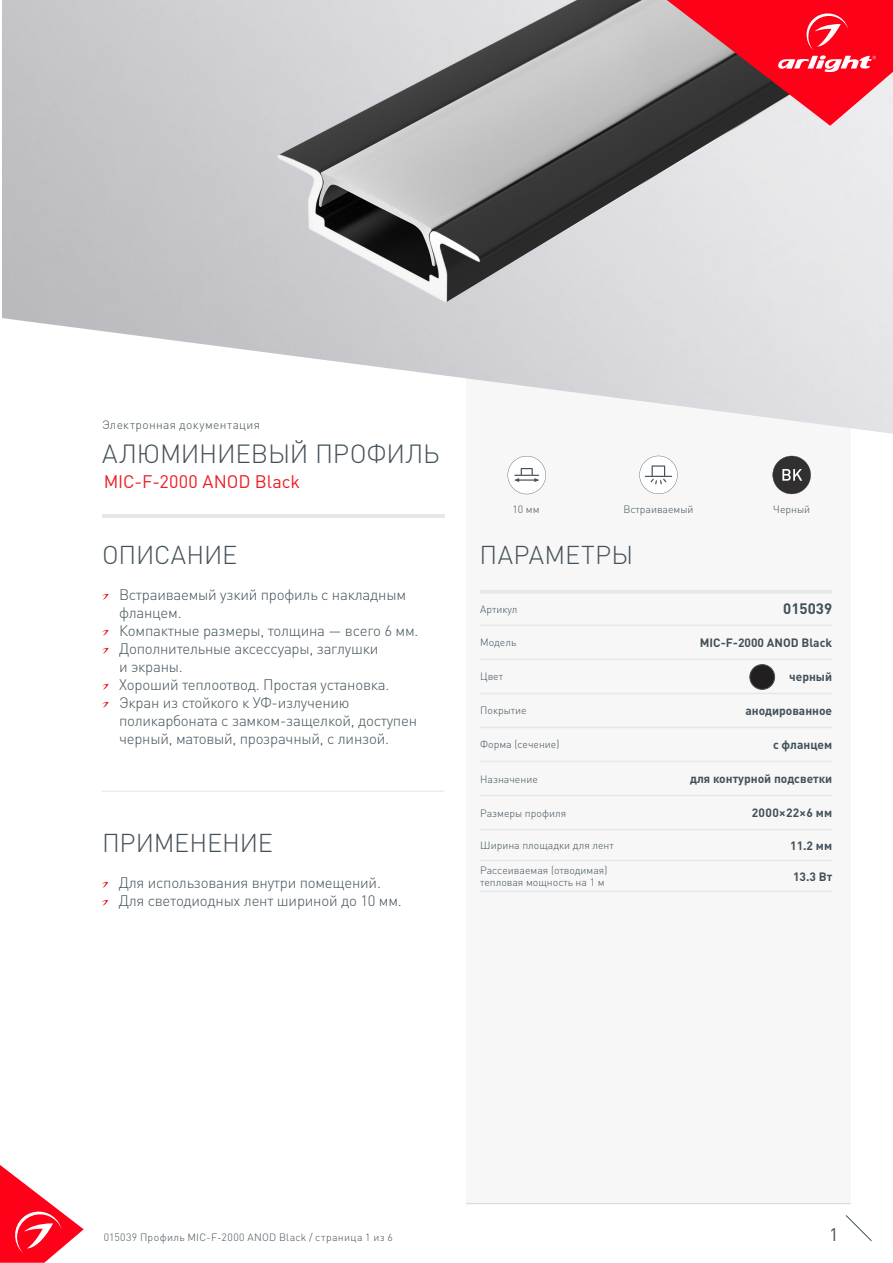
<style>
.page{position:relative;width:893px;height:1263px;background:#fff}
.page>*{position:absolute;margin:0;border:0;box-sizing:border-box;transform-origin:0 0}
.t1{font:300 25.95px "DIN Pro";letter-spacing:-.01em;color:#425159}
.t2{font:300 25.5px "DIN Pro";letter-spacing:-.005em;color:#425159}
.t3{font:300 25.5px "DIN Pro";letter-spacing:.015em;color:#425159}
.t4{font:18px "DIN Pro";letter-spacing:-.005em;color:#ee1d23}
.t5{font:18px "DIN Pro";color:#425159}
.t6{font:300 15px/18px "DIN Pro";letter-spacing:-.015em;color:#425159}
.t7{font:700 15px "DIN Pro";color:#425159}
.t8{font:700 12px "DIN Pro";color:#425159}
.t9{font:300 12px "DIN Pro";letter-spacing:.03em;color:#425159}
.t10{font:300 10.5px/12.6px "DIN Pro";color:#425159}
.t11{font:300 10.5px "DIN Pro";letter-spacing:.035em;color:#425159}
</style>
<div class="page">
<svg style="left:0;top:1165px;width:84px;height:98px"></svg>
<svg style="left:845px;top:1215px;width:27px;height:26px"></svg>
<div style="left:466px;top:250px;width:384px;height:954px;background:#f7f7f8"></div>
<svg style="left:508px;top:456px;width:38px;height:38px"></svg>
<hr style="left:102px;top:514px;width:342px;height:3px;background:#e6e7e9">
<svg style="left:102px;top:594px;width:7px;height:6px"></svg>
<svg style="left:102px;top:630px;width:7px;height:6px"></svg>
<svg style="left:102px;top:648px;width:7px;height:6px"></svg>
<svg style="left:102px;top:684px;width:7px;height:6px"></svg>
<svg style="left:102px;top:702px;width:7px;height:6px"></svg>
<svg style="left:102px;top:882px;width:6px;height:6px"></svg>
<svg style="left:102px;top:900px;width:6px;height:6px"></svg>
<hr style="left:102px;top:790px;width:342px;height:2px;background:#e6e7e9">
<hr style="left:480px;top:590px;width:148px;height:4px;background:#e6e7e9">
<hr style="left:628px;top:590px;width:204px;height:4px;background:#e6e7e9">
<hr style="left:480px;top:625px;width:148px;height:1px;background:#e6e7e9">
<hr style="left:628px;top:625px;width:204px;height:1px;background:#e6e7e9">
<hr style="left:480px;top:659px;width:148px;height:1px;background:#e6e7e9">
<hr style="left:628px;top:659px;width:204px;height:1px;background:#e6e7e9">
<hr style="left:480px;top:693px;width:148px;height:1px;background:#e6e7e9">
<hr style="left:628px;top:693px;width:204px;height:1px;background:#e6e7e9">
<hr style="left:480px;top:727px;width:148px;height:1px;background:#e6e7e9">
<hr style="left:628px;top:727px;width:204px;height:1px;background:#e6e7e9">
<hr style="left:480px;top:761px;width:148px;height:1px;background:#e6e7e9">
<hr style="left:628px;top:761px;width:204px;height:1px;background:#e6e7e9">
<hr style="left:480px;top:795px;width:148px;height:1px;background:#e6e7e9">
<hr style="left:628px;top:795px;width:204px;height:1px;background:#e6e7e9">
<hr style="left:480px;top:829px;width:148px;height:1px;background:#e6e7e9">
<hr style="left:628px;top:829px;width:204px;height:1px;background:#e6e7e9">
<hr style="left:480px;top:860px;width:148px;height:1px;background:#e6e7e9">
<hr style="left:628px;top:860px;width:204px;height:1px;background:#e6e7e9">
<hr style="left:480px;top:891px;width:148px;height:1px;background:#e6e7e9">
<hr style="left:628px;top:891px;width:204px;height:1px;background:#e6e7e9">
<hr style="left:466px;top:1203px;width:384px;height:1px;background:#dcdddf">
<svg style="left:639px;top:456px;width:39px;height:38px"></svg>
<img style="left:2px;top:0;width:891px;height:434px">
<svg style="left:667px;top:0;width:226px;height:126px;background:#cc414f"></svg>
<div style="left:750px;top:665px;width:25px;height:24px;background:#231f20;border-radius:50%"></div>
<div style="left:749px;top:664px;width:26px;height:26px;border:1px solid #425159;border-radius:50%"></div>
<svg style="left:773px;top:456px;width:38px;height:38px"></svg>
<p class="t9" style="left:102px;top:417px;width:160px">Электронная документация</p>
<p class="t1" style="left:102px;top:436px;width:339px">АЛЮМИНИЕВЫЙ ПРОФИЛЬ</p>
<p class="t4" style="left:104px;top:470px;width:198px">MIC-F-2000 ANOD Black</p>
<p class="t10" style="left:512px;top:502px;width:29px">10 мм</p>
<p class="t10" style="left:623px;top:502px;width:72px">Встраиваемый</p>
<p class="t10" style="left:773px;top:502px;width:38px">Черный</p>
<p class="t2" style="left:102px;top:537px;width:137px">ОПИСАНИЕ</p>
<p class="t3" style="left:479px;top:537px;width:155px">ПАРАМЕТРЫ</p>
<p class="t6" style="left:119px;top:584px;width:289px">Встраиваемый узкий профиль с накладным фланцем.</p>
<p class="t6" style="left:119px;top:620px;width:301px">Компактные размеры, толщина — всего 6 мм.</p>
<p class="t6" style="left:119px;top:638px;width:261px">Дополнительные аксессуары, заглушки и экраны.</p>
<p class="t6" style="left:119px;top:674px;width:272px">Хороший теплоотвод. Простая установка.</p>
<p class="t6" style="left:119px;top:692px;width:300px">Экран из стойкого к УФ-излучению поликарбоната с замком-защелкой, доступен черный, матовый, прозрачный, с линзой.</p>
<p class="t10" style="left:480px;top:602px;width:39px">Артикул</p>
<p class="t7" style="left:783px;top:599px;width:50px">015039</p>
<p class="t10" style="left:480px;top:636px;width:38px">Модель</p>
<p class="t8" style="left:700px;top:634px;width:134px">MIC-F-2000 ANOD Black</p>
<p class="t10" style="left:480px;top:670px;width:24px">Цвет</p>
<p class="t8" style="left:789px;top:668px;width:44px">черный</p>
<p class="t10" style="left:480px;top:704px;width:48px">Покрытие</p>
<p class="t8" style="left:745px;top:702px;width:88px">анодированное</p>
<p class="t10" style="left:480px;top:738px;width:81px">Форма (сечение)</p>
<p class="t8" style="left:773px;top:736px;width:61px">с фланцем</p>
<p class="t10" style="left:480px;top:772px;width:59px">Назначение</p>
<p class="t8" style="left:690px;top:770px;width:144px">для контурной подсветки</p>
<p class="t10" style="left:480px;top:806px;width:87px">Размеры профиля</p>
<p class="t8" style="left:752px;top:805px;width:82px">2000×22×6 мм</p>
<p class="t10" style="left:480px;top:838px;width:135px">Ширина площадки для лент</p>
<p class="t8" style="left:790px;top:837px;width:43px">11.2 мм</p>
<p class="t10" style="left:480px;top:863px;width:129px">Рассеиваемая (отводимая) тепловая мощность на 1 м</p>
<p class="t8" style="left:793px;top:868px;width:41px">13.3 Вт</p>
<p class="t2" style="left:102px;top:825px;width:172px">ПРИМЕНЕНИЕ</p>
<p class="t6" style="left:119px;top:872px;width:264px">Для использования внутри помещений.</p>
<p class="t6" style="left:119px;top:890px;width:285px">Для светодиодных лент шириной до 10 мм.</p>
<p class="t11" style="left:104px;top:1230px;width:291px">015039 Профиль MIC-F-2000 ANOD Black / страница 1 из 6</p>
<p class="t5" style="left:829px;top:1222px;width:11px">1</p>
</div>
